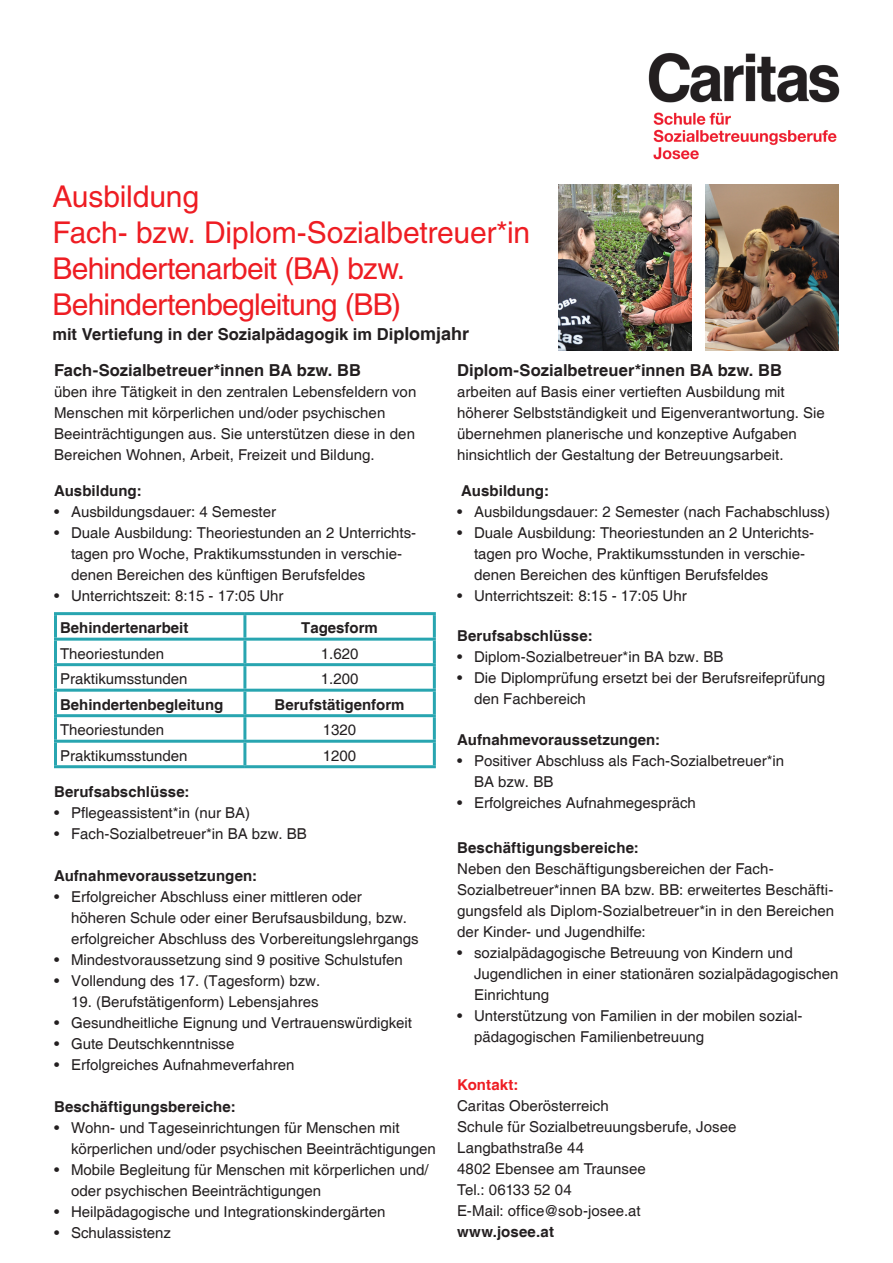
<style>
.page{position:relative;width:893px;height:1263px;background:#fff}
.page>*{position:absolute;margin:0;border:0;box-sizing:border-box;transform-origin:0 0}
.Überschrift_groß_rot{font:30px/36px "Helvetica LT Std";letter-spacing:-.025em;color:#ee1d23}
.Überschrift_groß_rot-2{font:30px/36px "Helvetica LT Std";letter-spacing:-.005em;color:#ee1d23}
.Headline_rot{font:700 16.5px "Helvetica";letter-spacing:.005em;color:#231f20}
.Überschrift_klein_fe{font:700 16.5px "Helvetica";color:#231f20}
.Headline_klein{font:15px/21px "Helvetica";color:#231f20}
.Fließtext_Handout_LL{font:15px/21px "Helvetica";letter-spacing:.005em;color:#231f20}
.Headline_klein-2{font:700 15px "Helvetica";color:#231f20}
.Überschrift_klein_fe-2{font:700 15px "Helvetica";letter-spacing:.005em;color:#231f20}
.Fließtext_Handout_LL-2{font:700 15px "Helvetica";letter-spacing:.01em;color:#231f20}
.Headline_rot-2{font:700 15px "Helvetica";letter-spacing:.005em;color:#ee1d23}
.s1{font-size:18px}
</style>
<div class="page">
<img style="left:648px;top:53px;width:191px;height:107px">
<hr style="left:54px;top:612px;width:191px;height:3px;background:#28a5b0">
<hr style="left:54px;top:615px;width:3px;height:23px;background:#28a5b0">
<hr style="left:245px;top:612px;width:191px;height:3px;background:#28a5b0">
<hr style="left:243px;top:615px;width:3px;height:23px;background:#28a5b0">
<hr style="left:433px;top:615px;width:3px;height:23px;background:#28a5b0">
<hr style="left:54px;top:638px;width:191px;height:3px;background:#28a5b0">
<hr style="left:54px;top:641px;width:3px;height:22px;background:#28a5b0">
<hr style="left:245px;top:638px;width:191px;height:3px;background:#28a5b0">
<hr style="left:243px;top:641px;width:3px;height:22px;background:#28a5b0">
<hr style="left:433px;top:641px;width:3px;height:22px;background:#28a5b0">
<hr style="left:54px;top:663px;width:191px;height:3px;background:#28a5b0">
<hr style="left:54px;top:666px;width:3px;height:23px;background:#28a5b0">
<hr style="left:245px;top:663px;width:191px;height:3px;background:#28a5b0">
<hr style="left:243px;top:666px;width:3px;height:23px;background:#28a5b0">
<hr style="left:433px;top:666px;width:3px;height:23px;background:#28a5b0">
<hr style="left:54px;top:689px;width:191px;height:3px;background:#28a5b0">
<hr style="left:54px;top:692px;width:3px;height:22px;background:#28a5b0">
<hr style="left:245px;top:689px;width:191px;height:3px;background:#28a5b0">
<hr style="left:243px;top:692px;width:3px;height:22px;background:#28a5b0">
<hr style="left:433px;top:692px;width:3px;height:22px;background:#28a5b0">
<hr style="left:54px;top:714px;width:191px;height:3px;background:#28a5b0">
<hr style="left:54px;top:717px;width:3px;height:23px;background:#28a5b0">
<hr style="left:245px;top:714px;width:191px;height:3px;background:#28a5b0">
<hr style="left:243px;top:717px;width:3px;height:23px;background:#28a5b0">
<hr style="left:433px;top:717px;width:3px;height:23px;background:#28a5b0">
<hr style="left:54px;top:740px;width:191px;height:3px;background:#28a5b0">
<hr style="left:54px;top:743px;width:3px;height:22px;background:#28a5b0">
<hr style="left:245px;top:740px;width:191px;height:3px;background:#28a5b0">
<hr style="left:243px;top:743px;width:3px;height:22px;background:#28a5b0">
<hr style="left:433px;top:743px;width:3px;height:22px;background:#28a5b0">
<hr style="left:54px;top:765px;width:191px;height:3px;background:#28a5b0">
<hr style="left:245px;top:765px;width:191px;height:3px;background:#28a5b0">
<img style="left:705px;top:185px;width:134px;height:166px">
<img style="left:558px;top:185px;width:134px;height:166px">
<p class="Überschrift_groß_rot-2" style="left:52px;top:178px;width:479px">Ausbildung<br>Fach- bzw. Diplom-Sozialbetreuer*in</p>
<p class="Überschrift_groß_rot" style="left:52px;top:250px;width:354px">Behindertenarbeit (BA) bzw.<br>Behindertenbegleitung (BB)</p>
<p class="Überschrift_klein_fe" style="left:52px;top:324px;width:418px">mit Vertiefung in der Sozialpädagogik im Di<span class="s1">plomjahr</span></p>
<p class="Headline_rot" style="left:54px;top:360px;width:308px">Fach-Sozialbetreuer*innen BA bzw. BB</p>
<p class="Fließtext_Handout_LL" style="left:54px;top:381px;width:364px">üben ihre Tätigkeit in den zentralen Lebensfeldern von Menschen mit körperlichen und/oder psychischen Beeinträchtigungen aus. Sie unterstützen diese in den Bereichen Wohnen, Arbeit, Freizeit und Bildung.</p>
<p class="Headline_klein-2" style="left:54px;top:481px;width:89px">Ausbildung:</p>
<p class="Headline_klein" style="left:54px;top:501px;width:224px">• Ausbildungsdauer: 4 Semester</p>
<p class="Headline_klein" style="left:71px;top:522px;width:347px;text-indent:-17px">• Duale Ausbildung: Theoriestunden an 2 Unterrichts&shy;tagen pro Woche, Praktikumsstunden in verschie&shy;denen Bereichen des künftigen Berufsfeldes</p>
<p class="Headline_klein" style="left:54px;top:585px;width:231px">• Unterrichtszeit: 8:15 - 17:05 Uhr</p>
<p class="Headline_klein-2" style="left:60px;top:619px;width:130px">Behindertenarbeit</p>
<p class="Headline_klein-2" style="left:301px;top:619px;width:78px">Tagesform</p>
<p class="Headline_klein" style="left:60px;top:643px;width:106px">Theoriestunden</p>
<p class="Headline_klein" style="left:321px;top:643px;width:39px">1.620</p>
<p class="Headline_klein" style="left:60px;top:669px;width:129px">Praktikumsstunden</p>
<p class="Headline_klein" style="left:321px;top:669px;width:39px">1.200</p>
<p class="Headline_klein-2" style="left:60px;top:695px;width:165px">Behindertenbegleitung</p>
<p class="Headline_klein-2" style="left:275px;top:695px;width:132px">Berufstätigenform</p>
<p class="Headline_klein" style="left:60px;top:720px;width:106px">Theoriestunden</p>
<p class="Headline_klein" style="left:323px;top:720px;width:35px">1320</p>
<p class="Headline_klein" style="left:60px;top:745px;width:129px">Praktikumsstunden</p>
<p class="Headline_klein" style="left:323px;top:745px;width:35px">1200</p>
<p class="Headline_klein-2" style="left:54px;top:782px;width:137px">Berufsabschlüsse:</p>
<p class="Headline_klein" style="left:54px;top:803px;width:198px">• Pflegeassistent*in (nur BA)</p>
<p class="Headline_klein" style="left:54px;top:824px;width:254px">• Fach-Sozialbetreuer*in BA bzw. BB</p>
<p class="Headline_klein-2" style="left:54px;top:866px;width:205px">Aufnahmevoraussetzungen:</p>
<p class="Headline_klein" style="left:71px;top:887px;width:349px;text-indent:-17px">• Erfolgreicher Abschluss einer mittleren oder höheren Schule oder einer Berufsausbildung, bzw. erfolgreicher Abschluss des Vorbereitungslehrgangs</p>
<p class="Headline_klein" style="left:54px;top:950px;width:350px">• Mindestvoraussetzung sind 9 positive Schulstufen</p>
<p class="Headline_klein" style="left:54px;top:971px;width:268px">• Vollendung des 17. (Tagesform) bzw.</p>
<p class="Headline_klein" style="left:71px;top:992px;width:249px">19. (Berufstätigenform) Lebensjahres</p>
<p class="Headline_klein" style="left:54px;top:1013px;width:360px">• Gesundheitliche Eignung und Vertrauenswürdigkeit</p>
<p class="Headline_klein" style="left:54px;top:1034px;width:182px">• Gute Deutschkenntnisse</p>
<p class="Headline_klein" style="left:54px;top:1055px;width:242px">• Erfolgreiches Aufnahmeverfahren</p>
<p class="Überschrift_klein_fe-2" style="left:54px;top:1097px;width:183px">Beschäftigungsbereiche:</p>
<p class="Headline_klein" style="left:71px;top:1118px;width:366px;text-indent:-17px">• Wohn- und Tageseinrichtungen für Menschen mit körperlichen und/oder psychischen Beeinträchtigungen</p>
<p class="Headline_klein" style="left:71px;top:1160px;width:359px;text-indent:-17px">• Mobile Begleitung für Menschen mit körperlichen und/ oder psychischen Beeinträchtigungen</p>
<p class="Headline_klein" style="left:54px;top:1202px;width:333px">• Heilpädagogische und Integrationskindergärten</p>
<p class="Headline_klein" style="left:54px;top:1223px;width:119px">• Schulassistenz</p>
<p class="Headline_rot" style="left:457px;top:360px;width:326px">Diplom-Sozialbetreuer*innen BA bzw. BB</p>
<p class="Headline_klein" style="left:457px;top:381px;width:369px">arbeiten auf Basis einer vertieften Ausbildung mit höherer Selbstständigkeit und Eigenverantwortung. Sie übernehmen planerische und konzeptive Aufgaben hinsichtlich der Gestaltung der Betreuungsarbeit.</p>
<p class="Headline_klein-2" style="left:461px;top:481px;width:89px">Ausbildung:</p>
<p class="Headline_klein" style="left:457px;top:501px;width:374px">• Ausbildungsdauer: 2 Semester (nach Fachabschluss)</p>
<p class="Headline_klein" style="left:474px;top:522px;width:342px;text-indent:-17px">• Duale Ausbildung: Theoriestunden an 2 Unterichts&shy;tagen pro Woche, Praktikumsstunden in verschie&shy;denen Bereichen des künftigen Berufsfeldes</p>
<p class="Headline_klein" style="left:457px;top:585px;width:231px">• Unterrichtszeit: 8:15 - 17:05 Uhr</p>
<p class="Headline_klein-2" style="left:457px;top:627px;width:137px">Berufsabschlüsse:</p>
<p class="Headline_klein" style="left:457px;top:647px;width:268px">• Diplom-Sozialbetreuer*in BA bzw. BB</p>
<p class="Headline_klein" style="left:474px;top:668px;width:352px;text-indent:-17px">• Die Diplomprüfung ersetzt bei der Berufsreifeprüfung den Fachbereich</p>
<p class="Headline_klein-2" style="left:457px;top:730px;width:205px">Aufnahmevoraussetzungen:</p>
<p class="Headline_klein" style="left:474px;top:750px;width:312px;text-indent:-17px">• Positiver Abschluss als Fach-Sozialbetreuer*in<br>BA bzw. BB</p>
<p class="Headline_klein" style="left:457px;top:792px;width:240px">• Erfolgreiches Aufnahmegespräch</p>
<p class="Überschrift_klein_fe-2" style="left:457px;top:838px;width:183px">Beschäftigungsbereiche:</p>
<p class="Fließtext_Handout_LL" style="left:457px;top:858px;width:379px">Neben den Beschäftigungsbereichen der Fach-Sozialbetreuer*innen BA bzw. BB: erweitertes Beschäfti&shy;gungsfeld als Diplom-Sozialbetreuer*in in den Bereichen der Kinder- und Jugendhilfe:</p>
<p class="Headline_klein" style="left:474px;top:942px;width:366px;text-indent:-17px">• sozialpädagogische Betreuung von Kindern und<br>Jugendlichen in einer stationären sozialpädagogischen<br>Einrichtung</p>
<p class="Headline_klein" style="left:474px;top:1005px;width:330px;text-indent:-17px">• Unterstützung von Familien in der mobilen sozial&shy;pädagogischen Familienbetreuung</p>
<p class="Headline_rot-2" style="left:457px;top:1075px;width:63px">Kontakt:</p>
<p class="Fließtext_Handout_LL" style="left:457px;top:1095px;width:153px">Caritas Oberösterreich</p>
<p class="Fließtext_Handout_LL" style="left:457px;top:1116px;width:281px">Schule für Sozialbetreuungsberufe, Josee</p>
<p class="Fließtext_Handout_LL" style="left:457px;top:1137px;width:190px">Langbathstraße 44<br>4802 Ebensee am Traunsee</p>
<p class="Fließtext_Handout_LL" style="left:457px;top:1179px;width:116px">Tel.: 06133 52 04</p>
<p class="Fließtext_Handout_LL" style="left:457px;top:1200px;width:185px">E-Mail: office@sob-josee.at</p>
<p class="Fließtext_Handout_LL-2" style="left:457px;top:1222px;width:98px">www.josee.at</p>
</div>
